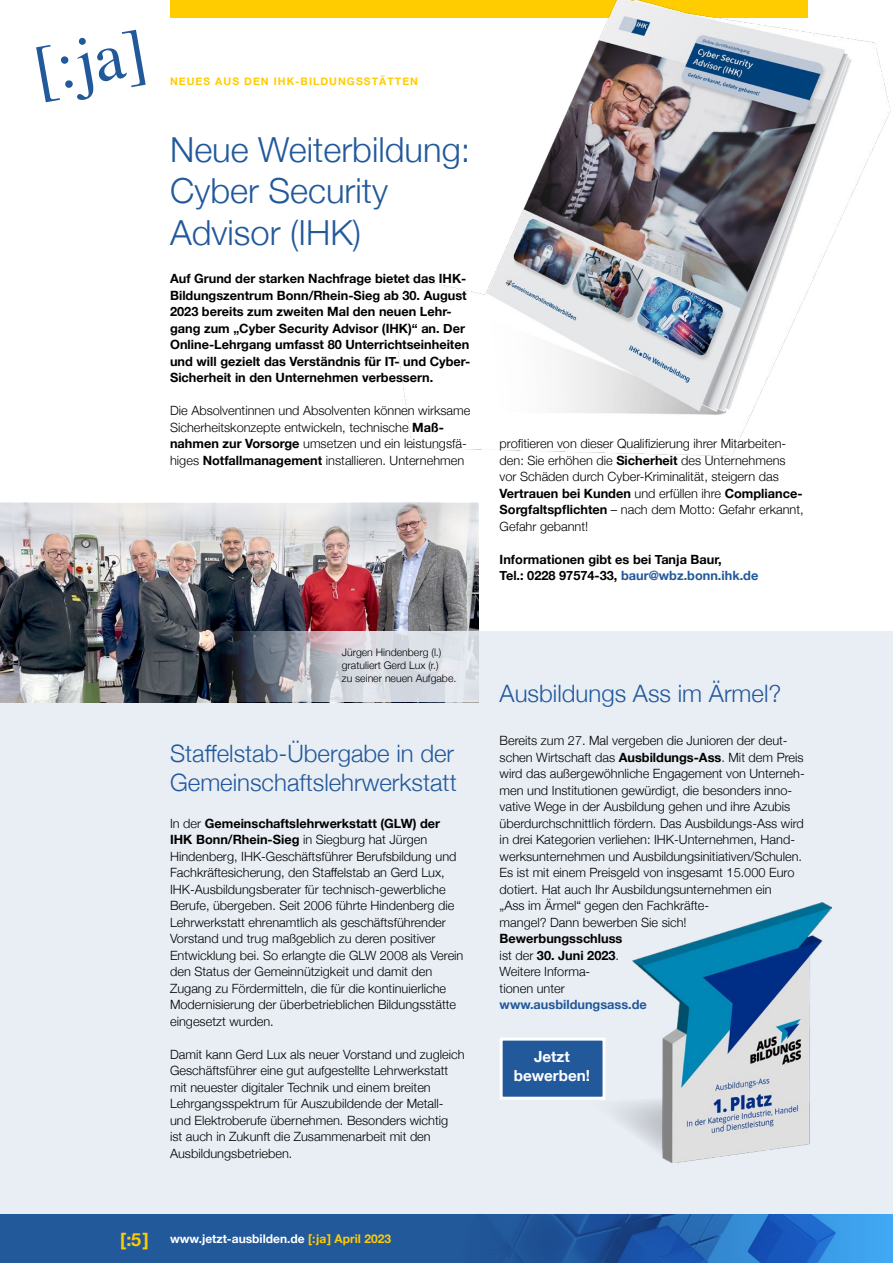
<style>
.page{position:relative;width:893px;height:1263px;background:#fff}
.page>*{position:absolute;margin:0;border:0;box-sizing:border-box;transform-origin:0 0}
.t1{font:300 34.5px/41.4px "Helvetica Neue";color:#22599b}
.t2{font:300 24px/28.8px "Helvetica Neue";color:#22599b}
.t3{font:700 18px "Helvetica Neue";color:#fc0}
.t4{font:700 15.3px/18.3px "Helvetica Neue";color:#fff;text-align:center}
.t5{font:300 12.75px/16.5px "Helvetica Neue";color:#000}
.t6{font:700 12.75px/16.5px "Helvetica Neue";color:#000}
.t7{font:700 12.75px "Helvetica Neue";color:#22599b}
.t8{font:700 12px "Helvetica Neue";color:#fff}
.t9{font:300 10.5px/12.6px "Helvetica Neue";color:#000}
.t10{font:700 10.5px "Helvetica Neue";letter-spacing:.1em;color:#fc0}
.s1{font-weight:700}
.s2{color:#fc0}
.s3{color:#22599b}
</style>
<div class="page">
<div style="left:170px;top:0;width:638px;height:18px;background:#fc0"></div>
<img style="left:392px;top:0;width:499px;height:456px">
<div style="left:0;top:631px;width:893px;height:583px;background:#e9eef5"></div>
<svg style="left:36px;top:30px;width:110px;height:72px"></svg>
<div style="left:0;top:1214px;width:893px;height:49px;background:#22599b"></div>
<img style="left:509px;top:1214px;width:384px;height:49px">
<img style="left:0;top:564px;width:478px;height:138px">
<svg style="left:220px;top:631px;width:258px;height:71px"></svg>
<svg style="left:605px;top:1093px;width:28px;height:38px"></svg>
<img style="left:633px;top:1075px;width:177px;height:88px">
<svg style="left:632px;top:903px;width:200px;height:172px"></svg>
<div style="left:500px;top:1037px;width:105px;height:63px;background:#22599b;border:3px solid #fff"></div>
<img style="left:0;top:503px;width:478px;height:61px">
<p class="t10" style="left:170px;top:73px;width:249px">NEUES AUS DEN IHK-BILDUNGSSTÄTTEN</p>
<h1 class="t1" style="left:170px;top:126px;width:302px">Neue Weiterbildung:<br>Cyber Security<br>Advisor (IHK)</h1>
<p class="t6" style="left:170px;top:271px;width:302px">Auf Grund der starken Nachfrage bietet das IHK-Bildungszentrum Bonn/Rhein-Sieg ab 30. August 2023 bereits zum zweiten Mal den neuen Lehr&shy;gang zum „Cyber Security Advisor (IHK)“ an. Der Online-Lehrgang umfasst 80 Unterrichtseinheiten und will gezielt das Verständnis für IT- und Cyber-Sicherheit in den Unternehmen verbessern.</p>
<p class="t5" style="left:170px;top:401px;width:302px">Die Absolventinnen und Absolventen können wirksame Sicherheitskonzepte entwickeln, technische <span class="s1">Maß&shy;nahmen zur Vorsorge</span> umsetzen und ein leistungsfä&shy;higes <span class="s1">Notfallmanagement</span> installieren. Unternehmen</p>
<p class="t9" style="left:342px;top:646px;width:116px">Jürgen Hindenberg (l.) gratuliert Gerd Lux (r.)<br>zu seiner neuen Aufgabe.</p>
<h2 class="t2" style="left:170px;top:737px;width:288px">Staffelstab-Übergabe in der<br>Gemeinschaftslehrwerkstatt</h2>
<p class="t5" style="left:170px;top:814px;width:295px">In der <span class="s1">Gemeinschaftslehrwerkstatt (GLW) der IHK Bonn/Rhein-Sieg</span> in Siegburg hat Jürgen Hindenberg, IHK-Geschäftsführer Berufsbildung und Fachkräftesicherung, den Staffelstab an Gerd Lux, IHK-Ausbildungsberater für technisch-gewerbliche Berufe, übergeben. Seit 2006 führte Hindenberg die Lehrwerkstatt ehrenamtlich als geschäftsführender Vorstand und trug maßgeblich zu deren positiver Entwicklung bei. So erlangte die GLW 2008 als Verein den Status der Gemeinnützigkeit und damit den Zugang zu Fördermitteln, die für die kontinuierliche Modernisierung der überbetrieblichen Bildungsstätte eingesetzt wurden.</p>
<p class="t5" style="left:170px;top:1045px;width:296px">Damit kann Gerd Lux als neuer Vorstand und zugleich Geschäftsführer eine gut aufgestellte Lehrwerkstatt mit neuester digitaler Technik und einem breiten Lehrgangsspektrum für Auszubildende der Metall&shy;und Elektroberufe übernehmen. Besonders wichtig<br>ist auch in Zukunft die Zusammenarbeit mit den Ausbildungsbetrieben.</p>
<h3 class="t3" style="left:120px;top:1226px;width:30px">[:5]</h3>
<p class="t8" style="left:170px;top:1230px;width:222px">www.jetzt-ausbilden.de <span class="s2">[:ja] April 2023</span></p>
<p class="t5" style="left:500px;top:434px;width:306px">profitieren von dieser Qualifizierung ihrer Mitarbeiten&shy;den: Sie erhöhen die <span class="s1">Sicherheit</span> des Unternehmens vor Schäden durch Cyber-Kriminalität, steigern das <span class="s1">Vertrauen bei Kunden</span> und erfüllen ihre <span class="s1">Compliance-Sorgfaltspflichten</span> – nach dem Motto: Gefahr erkannt, Gefahr gebannt!</p>
<p class="t6" style="left:500px;top:551px;width:260px">Informationen gibt es bei Tanja Baur,<br>Tel.: 0228 97574-33, <span class="s3">baur@wbz.bonn.ihk.de</span></p>
<h2 class="t2" style="left:500px;top:678px;width:283px">Ausbildungs Ass im Ärmel?</h2>
<p class="t5" style="left:500px;top:731px;width:307px">Bereits zum 27. Mal vergeben die Junioren der deut&shy;schen Wirtschaft das <span class="s1">Ausbildungs-Ass</span>. Mit dem Preis wird das außergewöhnliche Engagement von Unterneh&shy;men und Institutionen gewürdigt, die besonders inno&shy;vative Wege in der Ausbildung gehen und ihre Azubis überdurchschnittlich fördern. Das Ausbildungs-Ass wird in drei Kategorien verliehen: IHK-Unternehmen, Hand&shy;werksunternehmen und Ausbildungsinitiativen/Schulen.<br>Es ist mit einem Preisgeld von insgesamt 15.000 Euro dotiert. Hat auch Ihr Ausbildungsunternehmen ein<br>„Ass im Ärmel“ gegen den Fachkräfte-<br>mangel? Dann bewerben Sie sich!</p>
<p class="t5" style="left:500px;top:929px;width:124px"><span class="s1">Bewerbungsschluss </span>ist der <span class="s1">30. Juni 2023</span>.<br>Weitere Informa&shy;tionen unter</p>
<p class="t7" style="left:500px;top:994px;width:149px">www.ausbildungsass.de</p>
<p class="t4" style="left:514px;top:1048px;width:78px">Jetzt bewerben!</p>
</div>
